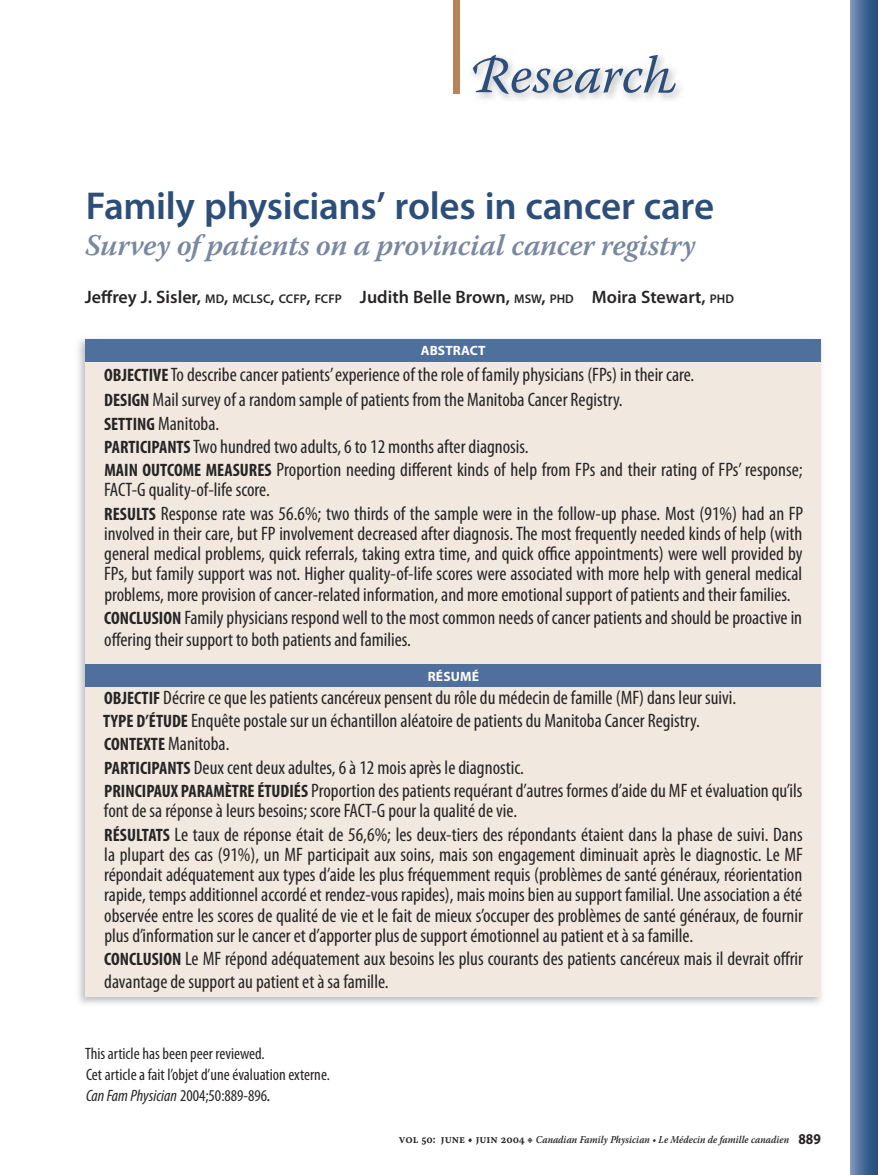
<style>
.page{position:relative;width:878px;height:1175px;background:#fff}
.page>*{position:absolute;margin:0;border:0;box-sizing:border-box;transform-origin:0 0}
.t1{font:italic 52.5px "Warnock Pro";color:#2c4e78}
.t2{font:600 39px "Myriad Pro";letter-spacing:-.01em;color:#2c4e78}
.t3{font:italic 600 30px "Warnock Pro";letter-spacing:-.015em;color:#7988a0}
.t4{font:condensed 19.5px/23.2px "Myriad Pro";color:#272425}
.t5{font:600 18px "Myriad Pro";color:#272425}
.t6{font:condensed 16.5px/21px "Myriad Pro";color:#272425}
.t7{font:700 13.5px "Myriad Pro";letter-spacing:.005em;color:#fff}
.t8{font:italic 600 10.5px "Warnock Pro";color:#272425;scale:.9 1}
.s1{font-size:12.6px}
.s2{font-weight:700;font-size:18px}
.s3{font-style:italic}
.s4{font-style:italic;font-stretch:normal}
.s5{font-family:"Warnock Pro Semibold Capt";font-weight:400;font-style:normal;font-size:12px}
.s6{font-family:"Warnock Pro Capt";font-weight:400;font-style:normal;font-size:12px}
.s7{font-family:"Myriad Pro";font-weight:700;font-style:normal;font-size:15px}
</style>
<div class="page">
<div style="left:850px;top:0;width:28px;height:1174px;background:linear-gradient(to right,#7890b9,#1e4978)"></div>
<div style="left:453px;top:0;width:6px;height:93px;background:#b98257"></div>
<img style="left:78px;top:338px;width:744px;height:666px">
<div style="left:86px;top:339px;width:734px;height:657px;background:#f1e9df"></div>
<div style="left:86px;top:339px;width:734px;height:22px;background:#4f6f9c"></div>
<div style="left:86px;top:664px;width:734px;height:22px;background:#4f6f9c"></div>
<h1 class="t1" style="left:468px;top:43px;width:211px">Research</h1>
<h2 class="t2" style="left:86px;top:184px;width:629px">Family physicians’ roles in cancer care</h2>
<h3 class="t3" style="left:85px;top:227px;width:612px">Survey of patients on a provincial cancer registry</h3>
<p class="t5" style="left:85px;top:287px;width:650px">Jeffrey J. Sisler, <span class="s1">MD</span>, <span class="s1">MCLSC</span>, <span class="s1">CCFP</span>, <span class="s1">FCFP</span> Judith Belle Brown, <span class="s1">MSW</span>, <span class="s1">PHD</span> Moira Stewart, <span class="s1">PHD</span></p>
<p class="t7" style="left:421px;top:343px;width:66px">ABSTRACT</p>
<p class="t4" style="left:104px;top:362px;width:591px;line-height:25.5px"><span class="s2">OBJECTIVE</span> To describe cancer patients’ experience of the role of family physicians (FPs) in their care.<br><span class="s2">DESIGN</span> Mail survey of a random sample of patients from the Manitoba Cancer Registry.</p>
<p class="t4" style="left:104px;top:412px;width:700px"><span class="s2">SETTING</span> Manitoba.<br><span class="s2">PARTICIPANTS</span> Two hundred two adults, 6 to 12 months after diagnosis.<br><span class="s2">MAIN OUTCOME MEASURES</span> Proportion needing different kinds of help from FPs and their rating of FPs’ response;</p>
<p class="t4" style="left:104px;top:479px;width:700px">FACT-G quality-of-life score.<br><span class="s2">RESULTS</span> Response rate was 56.6%; two thirds of the sample were in the follow-up phase. Most (91%) had an FP</p>
<p class="t4" style="left:104px;top:524px;width:699px;line-height:20.2px;text-align:justify">involved in their care, but FP involvement decreased after diagnosis. The most frequently needed kinds of help (with general medical problems, quick referrals, taking extra time, and quick office appointments) were well provided by FPs, but family support was not. Higher quality-of-life scores were associated with more help with general medical problems, more provision of cancer-related information, and more emotional support of patients and their families.</p>
<p class="t4" style="left:104px;top:606px;width:699px;line-height:22.5px"><span class="s2">CONCLUSION</span> Family physicians respond well to the most common needs of cancer patients and should be proactive in offering their support to both patients and families.</p>
<p class="t7" style="left:427px;top:668px;width:53px">RÉSUMÉ</p>
<p class="t4" style="left:103px;top:686px;width:700px"><span class="s2">OBJECTIF</span> Décrire ce que les patients cancéreux pensent du rôle du médecin de famille (MF) dans leur suivi.<br><span class="s2">TYPE D’ÉTUDE</span> Enquête postale sur un échantillon aléatoire de patients du Manitoba Cancer Registry.<br><span class="s2">CONTEXTE</span> Manitoba.<br><span class="s2">PARTICIPANTS</span> Deux cent deux adultes, 6 à 12 mois après le diagnostic.<br><span class="s2">PRINCIPAUX PARAMÈTRE ÉTUDIÉS</span> Proportion des patients requérant d’autres formes d’aide du MF et évaluation qu’ils</p>
<p class="t4" style="left:104px;top:799px;width:700px">font de sa réponse à leurs besoins; score FACT-G pour la qualité de vie.<br><span class="s2">RÉSULTATS</span> Le taux de réponse était de 56,6%; les deux-tiers des répondants étaient dans la phase de suivi. Dans</p>
<p class="t4" style="left:104px;top:844px;width:700px;line-height:20.2px;text-align:justify">la plupart des cas (91%), un MF participait aux soins, mais son engagement diminuait après le diagnostic. Le MF répondait adéquatement aux types d’aide les plus fréquemment requis (problèmes de santé généraux, réorientation rapide, temps additionnel accordé et rendez-vous rapides), mais moins bien au support familial. Une association a été observée entre les scores de qualité de vie et le fait de mieux s’occuper des problèmes de santé généraux, de fournir plus d’information sur le cancer et d’apporter plus de support émotionnel au patient et à sa famille.</p>
<p class="t4" style="left:104px;top:947px;width:700px;line-height:22.5px"><span class="s2">CONCLUSION</span> Le MF répond adéquatement aux besoins les plus courants des patients cancéreux mais il devrait offrir davantage de support au patient et à sa famille.</p>
<p class="t6" style="left:85px;top:1043px;width:246px">This article has been peer reviewed.<br>Cet article a fait l’objet d’une évaluation externe.<br><span class="s3">Can Fam Physician</span> 2004;50:889-896<span class="s4">.</span></p>
<p class="t8" style="left:399px;top:1133px;width:470px"><span class="s5">VOL 50: JUNE • JUIN 2004</span> <span class="s6">d</span> Canadian Family Physician • Le Médecin de famille canadien <span class="s7">889</span></p>
</div>
